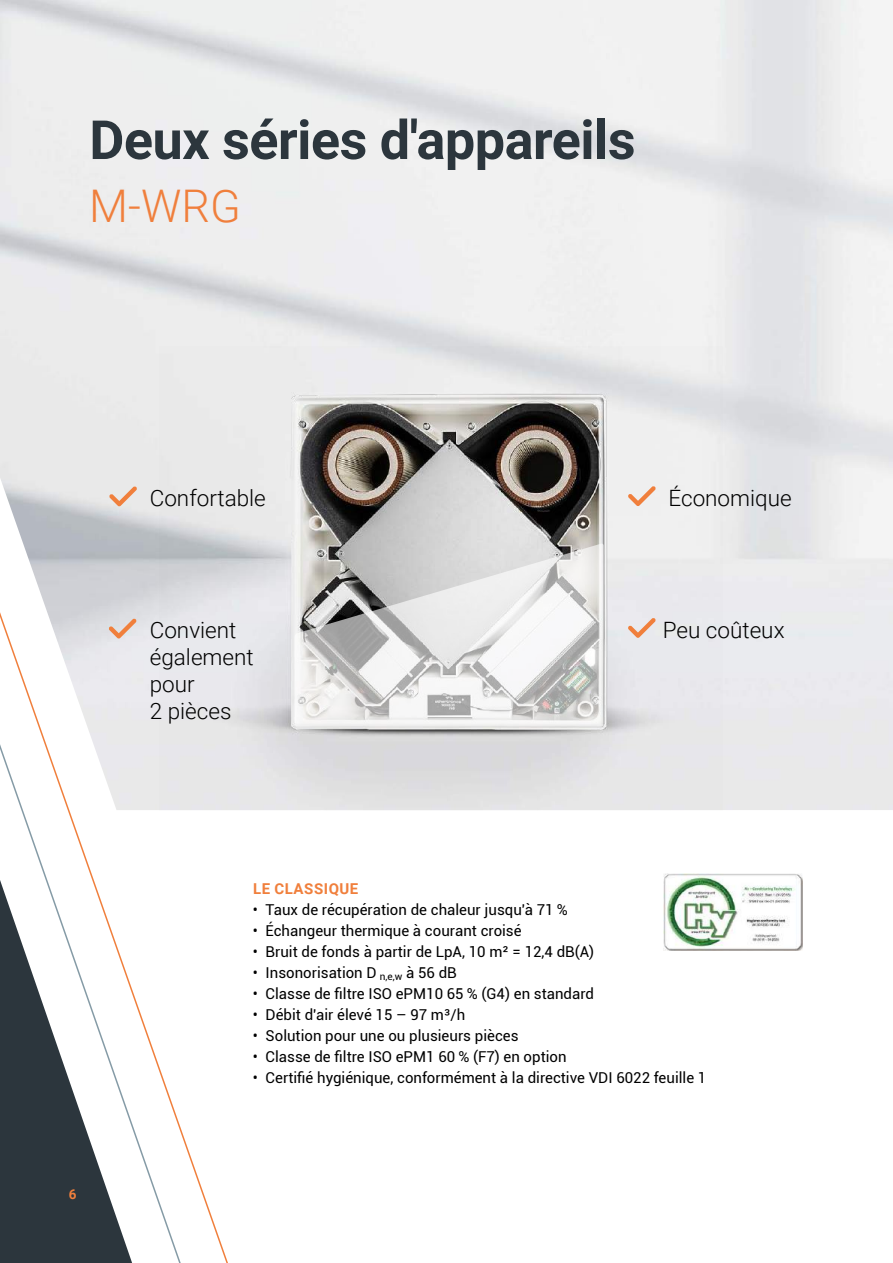
<style>
.page{position:relative;width:893px;height:1263px;background:#fff}
.page>*{position:absolute;margin:0;border:0;box-sizing:border-box;transform-origin:0 0}
.t1{font:700 54px "Roboto";letter-spacing:-.01em;color:#2c363d}
.t2{font:300 45px "Roboto";color:#f07f3c}
.t3{font:300 22.5px/27px "Roboto";color:#000}
.t4{font:15px "Roboto";color:#000}
.t5{font:700 15px "Roboto";letter-spacing:.035em;color:#f07f3c}
.t6{font:700 13.5px "Roboto";color:#f07f3c}
</style>
<div class="page">
<svg style="left:0;top:810px;width:186px;height:453px"></svg>
<img style="left:0;top:0;width:893px;height:810px">
<img style="left:159px;top:346px;width:564px;height:464px">
<svg style="left:295px;top:543px;width:309px;height:184px"></svg>
<svg style="left:109px;top:486px;width:28px;height:20px"></svg>
<svg style="left:628px;top:486px;width:28px;height:20px"></svg>
<svg style="left:109px;top:618px;width:28px;height:20px"></svg>
<svg style="left:628px;top:618px;width:28px;height:20px"></svg>
<img style="left:664px;top:873px;width:139px;height:77px">
<h1 class="t1" style="left:89px;top:102px;width:548px">Deux séries d'appareils</h1>
<h2 class="t2" style="left:89px;top:174px;width:153px">M-WRG</h2>
<p class="t6" style="left:69px;top:1184px;width:9px">6</p>
<h3 class="t3" style="left:150px;top:484px;width:118px">Confortable</h3>
<h3 class="t3" style="left:668px;top:484px;width:125px">Économique</h3>
<h3 class="t3" style="left:150px;top:616px;width:105px">Convient également pour<br>2 pièces</h3>
<h3 class="t3" style="left:663px;top:616px;width:123px">Peu coûteux</h3>
<p class="t5" style="left:253px;top:878px;width:107px">LE CLASSIQUE</p>
<p class="t4" style="left:253px;top:899px;width:316px">• Taux de récupération de chaleur jusqu'à 71 %</p>
<p class="t4" style="left:253px;top:920px;width:270px">• Échangeur thermique à courant croisé</p>
<p class="t4" style="left:253px;top:941px;width:343px">• Bruit de fonds à partir de LpA, 10 m² = 12,4 dB(A)</p>
<p class="t4" style="left:253px;top:962px;width:205px">• Insonorisation D <sub>n,e,w</sub> à 56 dB</p>
<p class="t4" style="left:253px;top:983px;width:343px">• Classe de filtre ISO ePM10 65 % (G4) en standard</p>
<p class="t4" style="left:253px;top:1004px;width:214px">• Débit d'air élevé 15 – 97 m³/h</p>
<p class="t4" style="left:253px;top:1025px;width:267px">• Solution pour une ou plusieurs pièces</p>
<p class="t4" style="left:253px;top:1046px;width:315px">• Classe de filtre ISO ePM1 60 % (F7) en option</p>
<p class="t4" style="left:253px;top:1067px;width:455px">• Certifié hygiénique, conformément à la directive VDI 6022 feuille 1</p>
</div>
